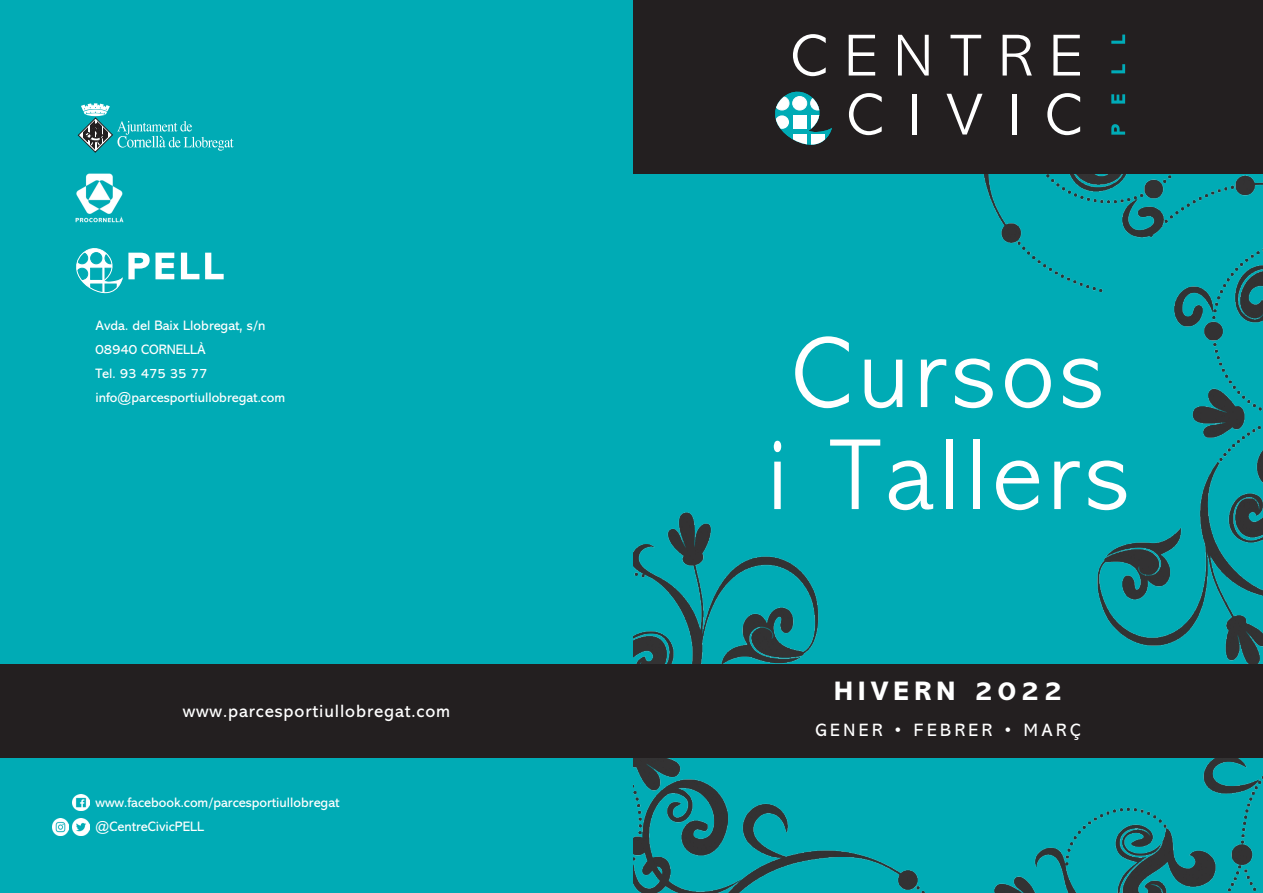
<style>
.page{position:relative;width:1263px;height:893px;background:#00abb5}
.page>*{position:absolute;margin:0;border:0;box-sizing:border-box;transform-origin:0 0}
.t1{font:300 102px "M Abadi";letter-spacing:.05em;color:#fff}
.t2{font:800 27px "M Abadi";letter-spacing:.2em;color:#fff}
.t3{font:18px "M Abadi";letter-spacing:.05em;color:#fff}
.t4{font:18px "M Abadi";letter-spacing:.2em;color:#fff}
.t5{font:13.8px "M Abadi";color:#fff}
</style>
<div class="page">
<img style="left:633px;top:173px;width:630px;height:720px">
<div style="left:633px;top:0;width:630px;height:173px;background:#231f20"></div>
<div style="left:0;top:664px;width:1263px;height:94px;background:#231f20"></div>
<svg style="left:849px;top:93px;width:33px;height:42px"></svg>
<hr style="left:913px;top:94px;width:4px;height:41px;background:#fff">
<svg style="left:946px;top:94px;width:36px;height:41px"></svg>
<hr style="left:1012px;top:94px;width:4px;height:41px;background:#fff">
<svg style="left:1047px;top:93px;width:33px;height:42px"></svg>
<svg style="left:793px;top:34px;width:33px;height:42px"></svg>
<svg style="left:849px;top:35px;width:26px;height:41px"></svg>
<svg style="left:898px;top:35px;width:31px;height:41px"></svg>
<svg style="left:950px;top:35px;width:31px;height:41px"></svg>
<svg style="left:1002px;top:35px;width:30px;height:41px"></svg>
<svg style="left:1053px;top:35px;width:27px;height:41px"></svg>
<svg style="left:775px;top:91px;width:57px;height:54px"></svg>
<svg style="left:775px;top:97px;width:14px;height:13px"></svg>
<div style="left:775px;top:96px;width:14px;height:14px;border:1px solid #fbfbfc;border-radius:50%"></div>
<div style="left:793px;top:97px;width:14px;height:13px;background:#fff;border-radius:50%"></div>
<div style="left:792px;top:96px;width:15px;height:14px;border:1px solid #fff;border-radius:50%"></div>
<svg style="left:811px;top:97px;width:14px;height:13px"></svg>
<div style="left:810px;top:96px;width:15px;height:14px;border:1px solid #fff;border-radius:50%"></div>
<svg style="left:811px;top:134px;width:14px;height:11px"></svg>
<svg style="left:775px;top:115px;width:14px;height:14px"></svg>
<svg style="left:811px;top:115px;width:14px;height:14px"></svg>
<svg style="left:793px;top:134px;width:14px;height:11px"></svg>
<div style="left:793px;top:115px;width:14px;height:14px;background:#fff"></div>
<svg style="left:1111px;top:124px;width:14px;height:11px"></svg>
<svg style="left:1111px;top:94px;width:14px;height:10px"></svg>
<svg style="left:1111px;top:64px;width:14px;height:9px"></svg>
<svg style="left:1111px;top:35px;width:14px;height:9px"></svg>
<svg style="left:181px;top:253px;width:18px;height:26px"></svg>
<svg style="left:205px;top:253px;width:19px;height:26px"></svg>
<div style="left:105px;top:284px;width:11px;height:11px;background:#00abb5;border:1px solid #00abb5"></div>
<svg style="left:76px;top:248px;width:98px;height:45px"></svg>
<img style="left:52px;top:819px;width:17px;height:16px">
<img style="left:73px;top:795px;width:16px;height:16px">
<img style="left:73px;top:819px;width:16px;height:16px">
<img style="left:76px;top:173px;width:47px;height:50px">
<svg style="left:78px;top:103px;width:156px;height:49px"></svg>
<p class="t5" style="left:95px;top:318px;width:171px">Avda. del Baix Llobregat, s/n</p>
<p class="t5" style="left:95px;top:342px;width:112px">08940 CORNELLÀ</p>
<p class="t5" style="left:95px;top:366px;width:113px">Tel. 93 475 35 77</p>
<p class="t5" style="left:95px;top:390px;width:191px">info@parcesportiullobregat.com</p>
<p class="t3" style="left:183px;top:701px;width:269px">www.parcesportiullobregat.com</p>
<p class="t5" style="left:95px;top:794px;width:246px">www.facebook.com/parcesportiullobregat</p>
<p class="t5" style="left:95px;top:818px;width:110px">@CentreCivicPELL</p>
<p class="t1" style="left:792px;top:318px;width:314px">Cursos</p>
<p class="t1" style="left:766px;top:420px;width:365px">i Tallers</p>
<p class="t2" style="left:834px;top:676px;width:229px">HIVERN 2022</p>
<p class="t4" style="left:815px;top:720px;width:267px">GENER • FEBRER • MARÇ</p>
</div>
